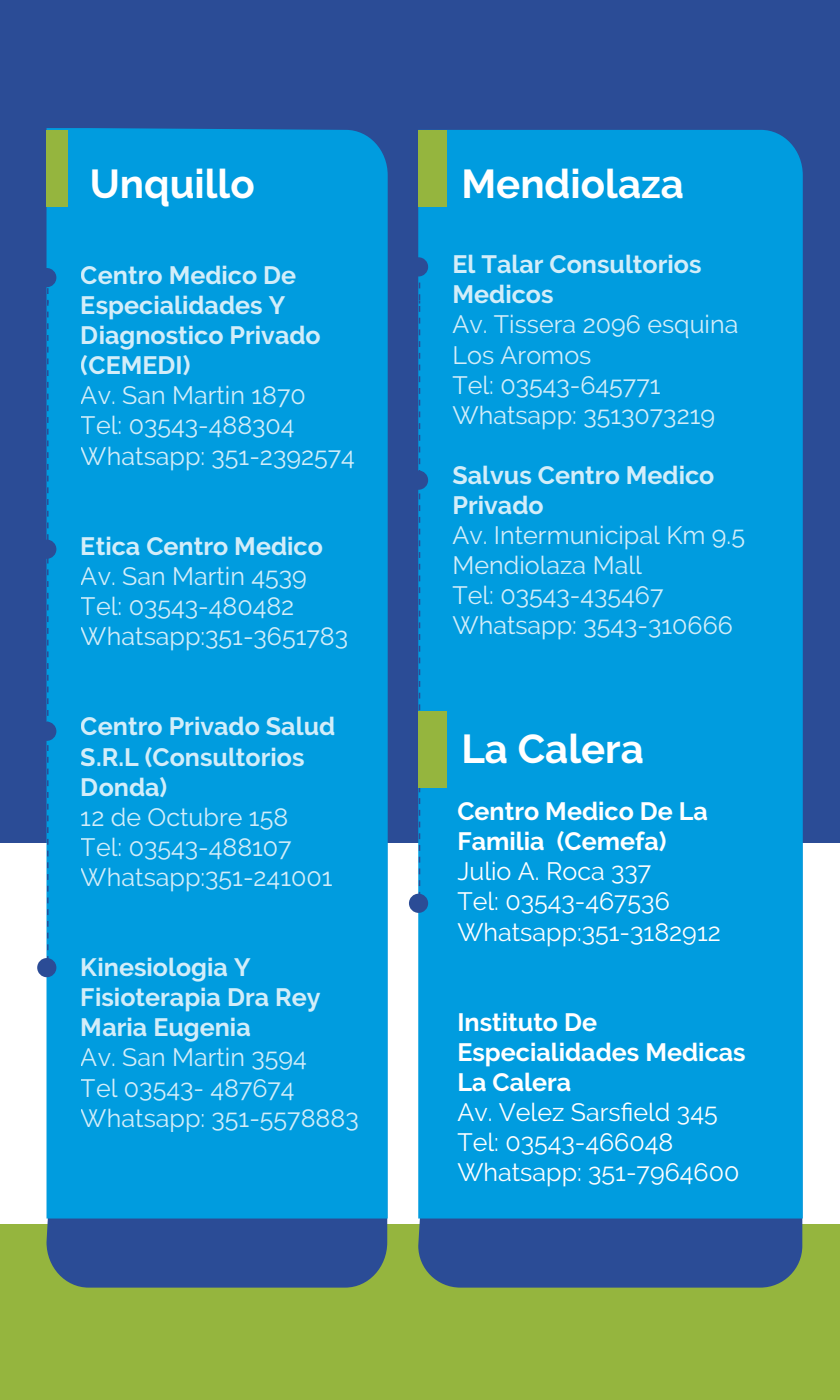
<style>
.page{position:relative;width:840px;height:1400px;background:#fff}
.page>*{position:absolute;margin:0;border:0;box-sizing:border-box;transform-origin:0 0}
.t1{font:700 40.25px "Raleway";color:#fff}
.t2{font:25.03px/30.1px "Raleway";color:#fff}
.t3{font:700 25.03px/30.1px "Raleway";color:#fff}
</style>
<div class="page">
<div style="left:0;top:1224px;width:840px;height:176px;background:#95b53e"></div>
<div style="left:0;top:0;width:840px;height:842px;background:#2b4c96"></div>
<div style="left:47px;top:1219px;width:340px;height:69px;background:#2b4c96"></div>
<div style="left:47px;top:128px;width:341px;height:1091px;background:#009cdf"></div>
<div style="left:47px;top:130px;width:21px;height:77px;background:#95b53e"></div>
<svg style="left:47px;top:287px;width:2px;height:671px"></svg>
<div style="left:37px;top:268px;width:19px;height:19px;background:#2b4c96;border-radius:50%"></div>
<div style="left:37px;top:540px;width:19px;height:19px;background:#2b4c96;border-radius:50%"></div>
<div style="left:37px;top:722px;width:19px;height:19px;background:#2b4c96;border-radius:50%"></div>
<div style="left:37px;top:958px;width:19px;height:19px;background:#2b4c96;border-radius:50%"></div>
<div style="left:418px;top:1219px;width:384px;height:69px;background:#2b4c96"></div>
<div style="left:418px;top:130px;width:385px;height:1089px;background:#009cdf"></div>
<div style="left:418px;top:130px;width:29px;height:77px;background:#95b53e"></div>
<svg style="left:419px;top:283px;width:1px;height:611px"></svg>
<div style="left:409px;top:257px;width:19px;height:19px;background:#2b4c96;border-radius:50%"></div>
<div style="left:409px;top:471px;width:19px;height:19px;background:#2b4c96;border-radius:50%"></div>
<div style="left:409px;top:894px;width:19px;height:19px;background:#2b4c96;border-radius:50%"></div>
<div style="left:418px;top:711px;width:29px;height:77px;background:#95b53e"></div>
<h1 class="t1" style="left:90px;top:161px;width:167px">Unquillo</h1>
<p class="t3" style="left:81px;top:260px;width:242px">Centro Medico De<br>Especialidades Y<br>Diagnostico Privado (CEMEDI)</p>
<p class="t2" style="left:81px;top:380px;width:276px">Av. San Martin 1870<br>Tel: 03543-488304<br>Whatsapp: 351-2392574</p>
<p class="t3" style="left:81px;top:531px;width:244px">Etica Centro Medico</p>
<p class="t2" style="left:81px;top:561px;width:269px">Av. San Martin 4539<br>Tel: 03543-480482<br>Whatsapp:351-3651783</p>
<p class="t3" style="left:81px;top:712px;width:256px">Centro Privado Salud<br>S.R.L (Consultorios<br>Donda)</p>
<p class="t2" style="left:81px;top:802px;width:253px">12 de Octubre 158<br>Tel: 03543-488107<br>Whatsapp:351-241001</p>
<p class="t3" style="left:81px;top:952px;width:241px">Kinesiologia Y<br>Fisioterapia Dra Rey<br>Maria Eugenia</p>
<p class="t2" style="left:81px;top:1043px;width:279px">Av. San Martin 3594<br>Tel 03543- 487674<br>Whatsapp: 351-5578883</p>
<h1 class="t1" style="left:461px;top:161px;width:224px">Mendiolaza</h1>
<p class="t3" style="left:452px;top:250px;width:251px">El Talar Consultorios<br>Medicos</p>
<p class="t2" style="left:452px;top:310px;width:287px">Av. Tissera 2096 esquina<br>Los Aromos<br>Tel: 03543-645771<br>Whatsapp: 3513073219</p>
<p class="t3" style="left:452px;top:460px;width:264px">Salvus Centro Medico<br>Privado</p>
<p class="t2" style="left:452px;top:520px;width:294px">Av. Intermunicipal Km 9.5<br>Mendiolaza Mall<br>Tel: 03543-435467<br>Whatsapp: 3543-310666</p>
<h1 class="t1" style="left:461px;top:726px;width:184px">La Calera</h1>
<p class="t3" style="left:457px;top:796px;width:252px">Centro Medico De La<br>Familia (Cemefa)</p>
<p class="t2" style="left:457px;top:856px;width:265px">Julio A. Roca 337<br>Tel: 03543-467536<br>Whatsapp:351-3182912</p>
<p class="t3" style="left:457px;top:1007px;width:290px">Instituto De<br>Especialidades Medicas<br>La Calera</p>
<p class="t2" style="left:457px;top:1097px;width:283px">Av. Velez Sarsfield 345<br>Tel: 03543-466048<br>Whatsapp: 351-7964600</p>
</div>
